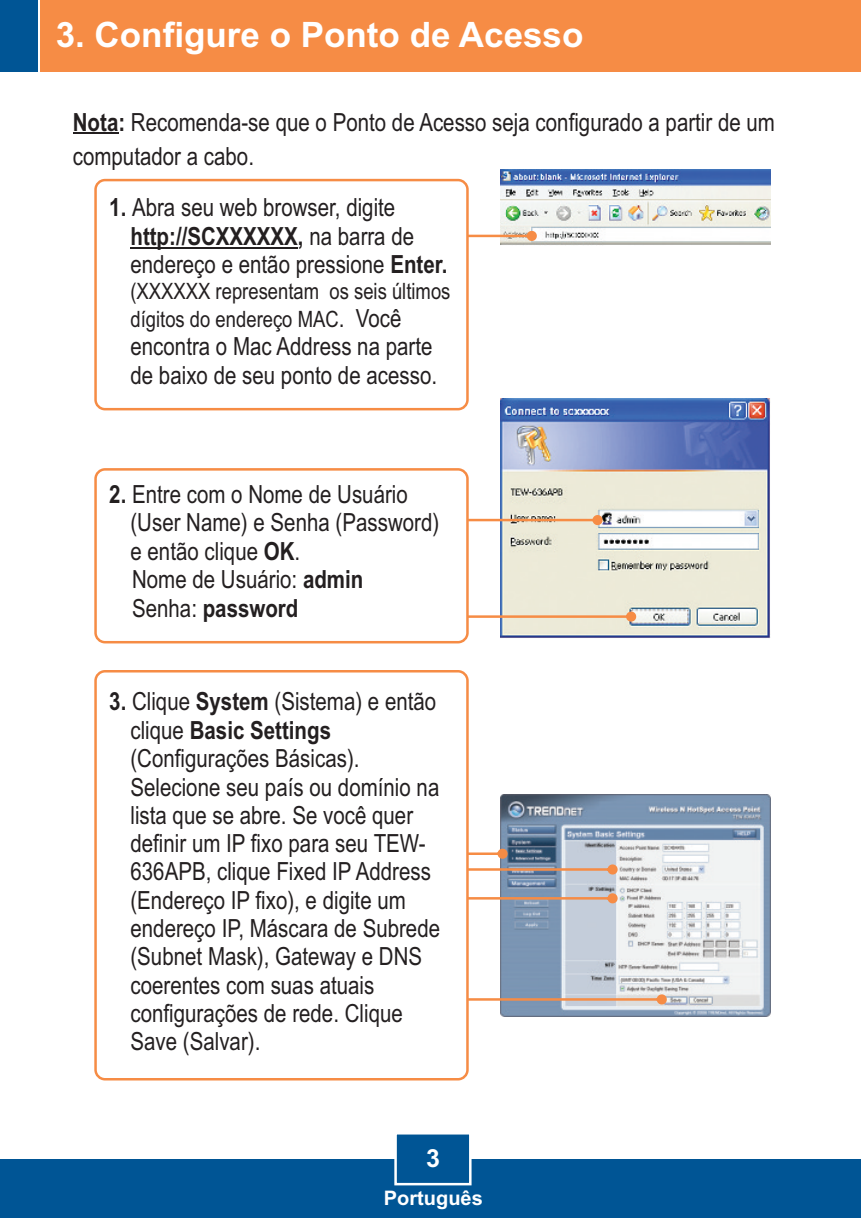
<style>
.page{position:relative;width:861px;height:1218px;background:#fff}
.page>*{position:absolute;margin:0;border:0;box-sizing:border-box;transform-origin:0 0}
.t1{font:700 35px "Arial";color:#fff}
.t2{font:25px/28.2px "Arial Narrow";color:#231f20}
.t3{font:700 25px "Arial";color:#fff}
.t4{font:22.5px/27.8px "Arial Narrow";color:#231f20}
.t5{font:700 20px "Arial";color:#fff}
.s1{font-weight:700}
.s2{font-size:25px}
</style>
<div class="page">
<div style="left:0;top:1159px;width:861px;height:58px;background:#005595"></div>
<div style="left:40px;top:0;width:821px;height:72px;background:#f68c45"></div>
<div style="left:0;top:0;width:37px;height:72px;background:#005595"></div>
<img style="left:500px;top:794px;width:270px;height:222px">
<svg style="left:394px;top:1134px;width:78px;height:52px"></svg>
<svg style="left:469px;top:920px;width:198px;height:84px"></svg>
<svg style="left:500px;top:794px;width:117px;height:25px"></svg>
<svg style="left:469px;top:819px;width:148px;height:84px"></svg>
<svg style="left:469px;top:848px;width:38px;height:10px"></svg>
<div style="left:94px;top:670px;width:375px;height:410px;background:#fff;border:3px solid #f68c45;border-radius:9px"></div>
<hr style="left:73px;top:133px;width:45px;height:1px;background:#231f20">
<img style="left:500px;top:399px;width:270px;height:239px">
<img style="left:500px;top:170px;width:270px;height:75px">
<svg style="left:469px;top:538px;width:167px;height:83px"></svg>
<svg style="left:469px;top:231px;width:68px;height:10px"></svg>
<svg style="left:469px;top:515px;width:133px;height:10px"></svg>
<div style="left:94px;top:179px;width:375px;height:231px;background:#fff;border:3px solid #f68c45;border-radius:9px"></div>
<hr style="left:130px;top:247px;width:168px;height:1px;background:#231f20">
<div style="left:94px;top:468px;width:375px;height:175px;background:#fff;border:3px solid #f68c45;border-radius:9px"></div>
<h1 class="t1" style="left:56px;top:21px;width:529px">3. Configure o Ponto de Acesso</h1>
<p class="t2" style="left:73px;top:107px;width:703px;line-height:34.5px"><span class="s1">Nota:</span> Recomenda-se que o Ponto de Acesso seja configurado a partir de um computador a cabo.</p>
<p class="t2" style="left:130px;top:195px;width:318px;text-indent:-21px"><span class="s1">1.</span> Abra seu web browser, digite <span class="s1">http://SCXXXXXX,</span> na barra de endereço e então pressione <span class="s1">Enter.</span></p>
<p class="t4" style="left:130px;top:280px;width:321px">(XXXXXX representam os seis últimos dígitos do endereço MAC<span class="s2">. Você</span></p>
<p class="t2" style="left:130px;top:335px;width:308px">encontra o Mac Address na parte de baixo de seu ponto de acesso.</p>
<p class="t2" style="left:130px;top:482px;width:310px;text-indent:-21px"><span class="s1">2.</span> Entre com o Nome de Usuário (User Name) e Senha (Password) e então clique <span class="s1">OK</span>.<br>Nome de Usuário: <span class="s1">admin<br></span>Senha: <span class="s1">password</span></p>
<p class="t2" style="left:130px;top:689px;width:311px;text-indent:-21px"><span class="s1">3.</span> Clique <span class="s1">System</span> (Sistema) e então clique <span class="s1">Basic Settings </span>(Configurações Básicas).<br>Selecione seu país ou domínio na lista que se abre. Se você quer definir um IP fixo para seu TEW-<br>636APB, clique Fixed IP Address (Endereço IP fixo), e digite um endereço IP, Máscara de Subrede (Subnet Mask), Gateway e DNS coerentes com suas atuais configurações de rede. Clique<br>Save (Salvar).</p>
<p class="t3" style="left:426px;top:1148px;width:15px">3</p>
<p class="t5" style="left:384px;top:1190px;width:100px">Português</p>
</div>
